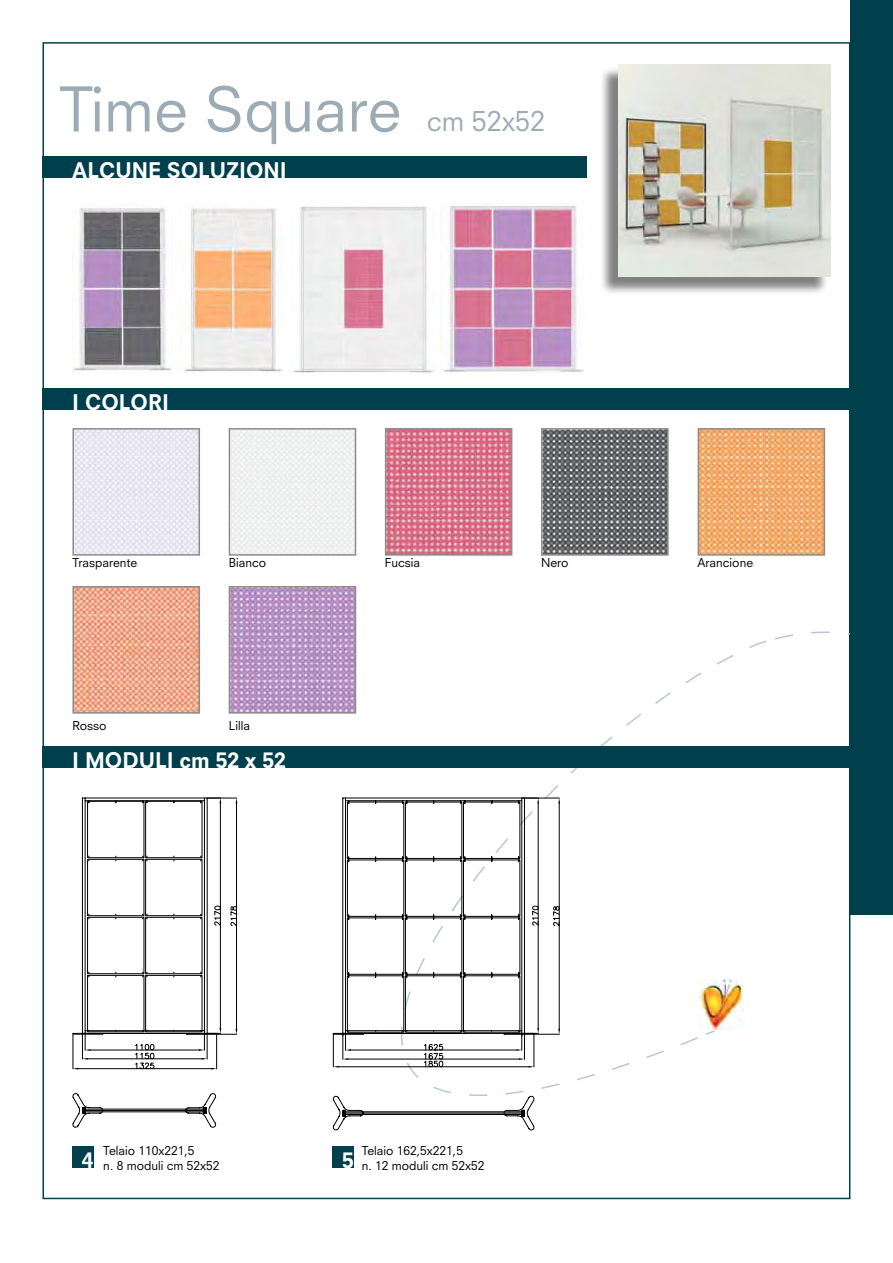
<style>
.page{position:relative;width:893px;height:1263px;background:#fff}
.page>*{position:absolute;margin:0;border:0;box-sizing:border-box;transform-origin:0 0}
.t1{font:60px "Neuzeit SLT Std";color:#9cabb4}
.t2{font:27px "Neuzeit SLT Std";color:#9cabb4}
.t3{font:800 21px "Neuzeit SLT Std";color:#fff}
.t4{font:12px/15px "Neuzeit SLT Std";color:#000}
</style>
<div class="page">
<svg style="left:156px;top:653px;width:579px;height:547px"></svg>
<svg style="left:704px;top:639px;width:189px;height:397px"></svg>
<div style="left:850px;top:0;width:43px;height:914px;background:#00404c"></div>
<img style="left:75px;top:589px;width:122px;height:122px">
<div style="left:72px;top:586px;width:128px;height:128px;border:2px solid #8d8c89"></div>
<img style="left:232px;top:589px;width:121px;height:122px">
<div style="left:229px;top:586px;width:127px;height:128px;border:2px solid #8d8c89"></div>
<img style="left:75px;top:431px;width:122px;height:122px">
<div style="left:72px;top:428px;width:128px;height:128px;border:2px solid #8d8c89"></div>
<img style="left:388px;top:431px;width:121px;height:122px">
<div style="left:385px;top:428px;width:127px;height:128px;border:2px solid #8d8c89"></div>
<div style="left:229px;top:428px;width:127px;height:128px;border:2px solid #8d8c89"></div>
<img style="left:544px;top:431px;width:122px;height:122px">
<div style="left:541px;top:428px;width:128px;height:128px;border:2px solid #8d8c89"></div>
<img style="left:701px;top:431px;width:121px;height:122px">
<div style="left:698px;top:428px;width:127px;height:128px;border:2px solid #8d8c89"></div>
<div style="left:72px;top:1146px;width:22px;height:21px;background:#00404c"></div>
<div style="left:43px;top:157px;width:544px;height:21px;background:#00404c"></div>
<div style="left:43px;top:389px;width:807px;height:21px;background:#00404c"></div>
<div style="left:43px;top:746px;width:807px;height:21px;background:#00404c"></div>
<div style="left:333px;top:1146px;width:21px;height:21px;background:#00404c"></div>
<img style="left:73px;top:204px;width:99px;height:169px">
<img style="left:441px;top:203px;width:143px;height:170px">
<img style="left:184px;top:208px;width:99px;height:165px">
<img style="left:292px;top:206px;width:142px;height:167px">
<div style="left:599px;top:66px;width:229px;height:229px;background:#000;opacity:.5"></div>
<img style="left:618px;top:64px;width:213px;height:213px">
<svg style="left:332px;top:797px;width:203px;height:240px"></svg>
<svg style="left:333px;top:1095px;width:202px;height:36px"></svg>
<hr style="left:525px;top:798px;width:34px;height:1px;background:#000">
<hr style="left:559px;top:803px;width:1px;height:226px;background:#000">
<hr style="left:538px;top:803px;width:1px;height:225px;background:#000">
<svg style="left:522px;top:798px;width:17px;height:5px"></svg>
<svg style="left:333px;top:906px;width:227px;height:162px"></svg>
<svg style="left:72px;top:798px;width:165px;height:330px"></svg>
<h1 class="t1" style="left:59px;top:73px;width:343px">Time Square</h1>
<h3 class="t3" style="left:72px;top:157px;width:59px">ALCUNE</h3>
<h3 class="t3" style="left:167px;top:157px;width:30px">SOLU</h3>
<h3 class="t3" style="left:226px;top:157px;width:25px">ZIONI</h3>
<h2 class="t2" style="left:427px;top:105px;width:120px">cm 52x52</h2>
<h3 class="t3" style="left:72px;top:389px;width:45px">I COLO</h3>
<h3 class="t3" style="left:148px;top:389px;width:19px">RI</h3>
<p class="t4" style="left:73px;top:555px;width:66px">Trasparente</p>
<p class="t4" style="left:229px;top:555px;width:39px">Bianco</p>
<p class="t4" style="left:385px;top:555px;width:37px">Fucsia</p>
<p class="t4" style="left:541px;top:555px;width:29px">Nero</p>
<p class="t4" style="left:698px;top:555px;width:57px">Arancione</p>
<p class="t4" style="left:73px;top:718px;width:36px">Rosso</p>
<p class="t4" style="left:229px;top:718px;width:23px">Lilla</p>
<h3 class="t3" style="left:72px;top:747px;width:78px">I MODULI</h3>
<h3 class="t3" style="left:180px;top:747px;width:108px">CM 52 X 52</h3>
<p class="t4" style="left:103px;top:1143px;width:118px">Telaio 110x221,5<br>n. 8 moduli cm 52x52</p>
<p class="t4" style="left:362px;top:1143px;width:103px">Telaio 162,5x221,5</p>
<h3 class="t3" style="left:82px;top:1147px;width:13px">4</h3>
<p class="t4" style="left:342px;top:1158px;width:144px"><sup>5</sup> n. 12 moduli cm 52x52</p>
</div>
